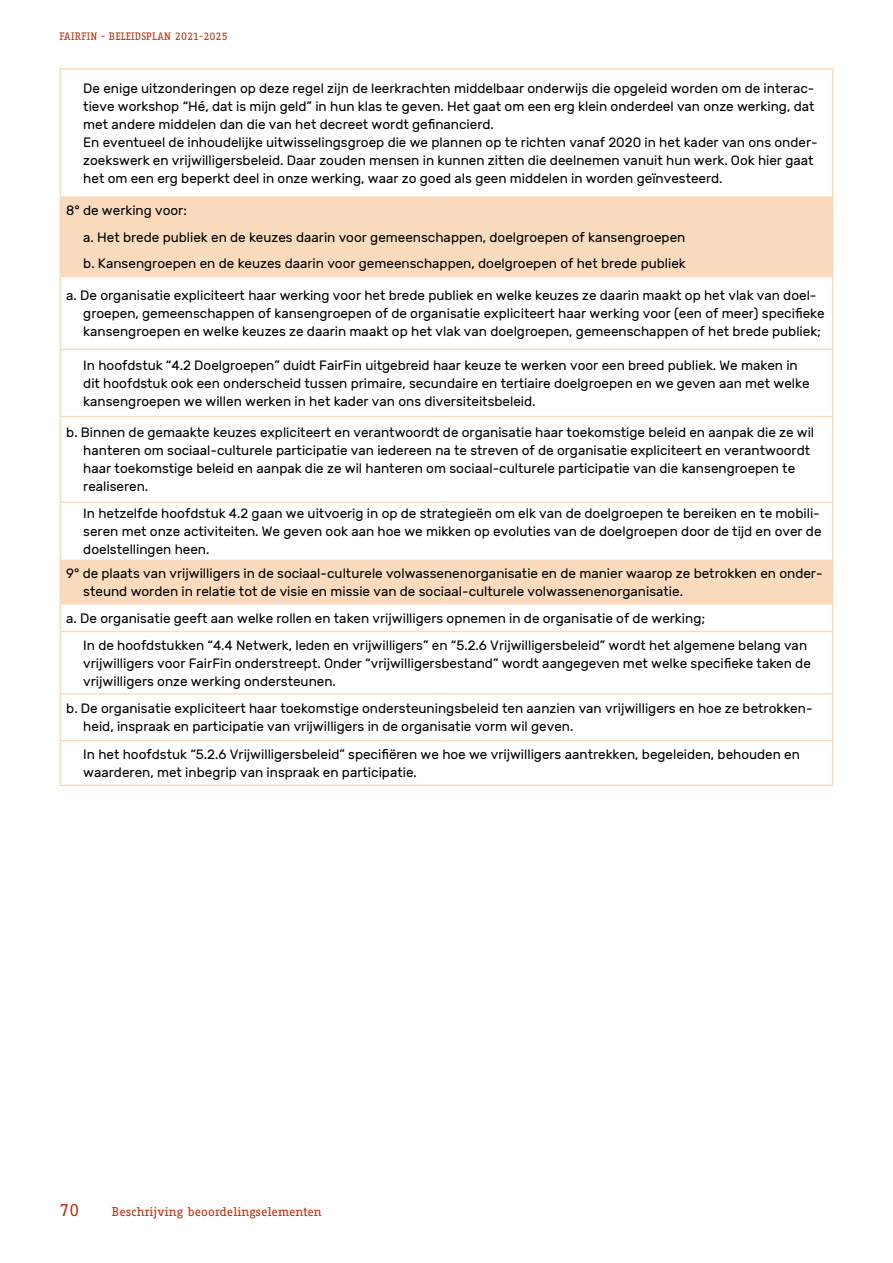
<style>
.page{position:relative;width:893px;height:1263px;background:#fff}
.page>*{position:absolute;margin:0;border:0;box-sizing:border-box;transform-origin:0 0}
.t1{font:16.95px "Fago Correspondence Serif Pro";color:#bd2c0b}
.t2{font:13.5px/18px "Rubik";color:#000}
.t3{font:12.3px "Fago Correspondence Serif Pro";letter-spacing:-.005em;color:#bd2c0b}
.t4{font:10.5px "Fago Correspondence Serif Pro";letter-spacing:.005em;color:#bd2c0b}
</style>
<div class="page">
<svg style="left:61px;top:198px;width:771px;height:405px"></svg>
<hr style="left:60px;top:68px;width:386px;height:2px;background:#fadbbe">
<hr style="left:60px;top:70px;width:1px;height:126px;background:#fadbbe">
<hr style="left:446px;top:68px;width:387px;height:2px;background:#fadbbe">
<hr style="left:832px;top:70px;width:1px;height:126px;background:#fadbbe">
<hr style="left:60px;top:196px;width:386px;height:2px;background:#fadbbe">
<hr style="left:60px;top:198px;width:1px;height:78px;background:#fadbbe">
<hr style="left:446px;top:196px;width:387px;height:2px;background:#fadbbe">
<hr style="left:832px;top:198px;width:1px;height:78px;background:#fadbbe">
<hr style="left:60px;top:276px;width:386px;height:1px;background:#fadbbe">
<hr style="left:60px;top:277px;width:1px;height:72px;background:#fadbbe">
<hr style="left:446px;top:276px;width:387px;height:1px;background:#fadbbe">
<hr style="left:832px;top:277px;width:1px;height:72px;background:#fadbbe">
<hr style="left:60px;top:349px;width:386px;height:1px;background:#fadbbe">
<hr style="left:60px;top:350px;width:1px;height:66px;background:#fadbbe">
<hr style="left:446px;top:349px;width:387px;height:1px;background:#fadbbe">
<hr style="left:832px;top:350px;width:1px;height:66px;background:#fadbbe">
<hr style="left:60px;top:416px;width:386px;height:1px;background:#fadbbe">
<hr style="left:60px;top:417px;width:1px;height:84px;background:#fadbbe">
<hr style="left:446px;top:416px;width:387px;height:1px;background:#fadbbe">
<hr style="left:832px;top:417px;width:1px;height:84px;background:#fadbbe">
<hr style="left:60px;top:501px;width:386px;height:2px;background:#fadbbe">
<hr style="left:60px;top:503px;width:1px;height:57px;background:#fadbbe">
<hr style="left:446px;top:501px;width:387px;height:2px;background:#fadbbe">
<hr style="left:832px;top:503px;width:1px;height:57px;background:#fadbbe">
<hr style="left:60px;top:560px;width:386px;height:1px;background:#fadbbe">
<hr style="left:60px;top:561px;width:1px;height:42px;background:#fadbbe">
<hr style="left:446px;top:560px;width:387px;height:1px;background:#fadbbe">
<hr style="left:832px;top:561px;width:1px;height:42px;background:#fadbbe">
<hr style="left:60px;top:603px;width:386px;height:2px;background:#fadbbe">
<svg style="left:60px;top:605px;width:1px;height:26px"></svg>
<hr style="left:446px;top:603px;width:387px;height:2px;background:#fadbbe">
<svg style="left:832px;top:605px;width:1px;height:26px"></svg>
<hr style="left:60px;top:631px;width:386px;height:1px;background:#fadbbe">
<hr style="left:60px;top:632px;width:1px;height:61px;background:#fadbbe">
<hr style="left:446px;top:631px;width:387px;height:1px;background:#fadbbe">
<hr style="left:832px;top:632px;width:1px;height:61px;background:#fadbbe">
<hr style="left:60px;top:693px;width:386px;height:2px;background:#fadbbe">
<hr style="left:60px;top:695px;width:1px;height:45px;background:#fadbbe">
<hr style="left:446px;top:693px;width:387px;height:2px;background:#fadbbe">
<hr style="left:832px;top:695px;width:1px;height:45px;background:#fadbbe">
<hr style="left:60px;top:740px;width:386px;height:1px;background:#fadbbe">
<hr style="left:60px;top:741px;width:1px;height:43px;background:#fadbbe">
<hr style="left:446px;top:740px;width:387px;height:1px;background:#fadbbe">
<hr style="left:832px;top:741px;width:1px;height:43px;background:#fadbbe">
<hr style="left:60px;top:784px;width:386px;height:2px;background:#fadbbe">
<hr style="left:446px;top:784px;width:387px;height:2px;background:#fadbbe">
<p class="t4" style="left:60px;top:31px;width:170px">FAIRFIN - BELEIDSPLAN 2021-2025</p>
<p class="t2" style="left:83px;top:80px;width:736px">De enige uitzonderingen op deze regel zijn de leerkrachten middelbaar onderwijs die opgeleid worden om de interac&shy;tieve workshop “Hé, dat is mijn geld” in hun klas te geven. Het gaat om een erg klein onderdeel van onze werking, dat met andere middelen dan die van het decreet wordt gefinancierd.<br>En eventueel de inhoudelijke uitwisselingsgroep die we plannen op te richten vanaf 2020 in het kader van ons onder&shy;zoekswerk en vrijwilligersbeleid. Daar zouden mensen in kunnen zitten die deelnemen vanuit hun werk. Ook hier gaat het om een erg beperkt deel in onze werking, waar zo goed als geen middelen in worden geïnvesteerd.</p>
<p class="t2" style="left:83px;top:198px;width:604px;line-height:26.5px;text-indent:-17px">8° de werking voor:<br>a. Het brede publiek en de keuzes daarin voor gemeenschappen, doelgroepen of kansengroepen b. Kansengroepen en de keuzes daarin voor gemeenschappen, doelgroepen of het brede publiek</p>
<p class="t2" style="left:83px;top:287px;width:743px;text-indent:-17px">a. De organisatie expliciteert haar werking voor het brede publiek en welke keuzes ze daarin maakt op het vlak van doel&shy;groepen, gemeenschappen of kansengroepen of de organisatie expliciteert haar werking voor (een of meer) specifieke kansengroepen en welke keuzes ze daarin maakt op het vlak van doelgroepen, gemeenschappen of het brede publiek;</p>
<p class="t2" style="left:83px;top:357px;width:728px">In hoofdstuk “4.2 Doelgroepen” duidt FairFin uitgebreid haar keuze te werken voor een breed publiek. We maken in dit hoofdstuk ook een onderscheid tussen primaire, secundaire en tertiaire doelgroepen en we geven aan met welke kansengroepen we willen werken in het kader van ons diversiteitsbeleid.</p>
<p class="t2" style="left:83px;top:424px;width:732px;text-indent:-17px">b. Binnen de gemaakte keuzes expliciteert en verantwoordt de organisatie haar toekomstige beleid en aanpak die ze wil hanteren om sociaal-culturele participatie van iedereen na te streven of de organisatie expliciteert en verantwoordt haar toekomstige beleid en aanpak die ze wil hanteren om sociaal-culturele participatie van die kansengroepen te realiseren.</p>
<p class="t2" style="left:83px;top:505px;width:740px">In hetzelfde hoofdstuk 4.2 gaan we uitvoerig in op de strategieën om elk van de doelgroepen te bereiken en te mobili&shy;seren met onze activiteiten. We geven ook aan hoe we mikken op evoluties van de doelgroepen door de tijd en over de doelstellingen heen.</p>
<p class="t2" style="left:83px;top:565px;width:741px;text-indent:-17px">9° de plaats van vrijwilligers in de sociaal-culturele volwassenenorganisatie en de manier waarop ze betrokken en onder&shy;steund worden in relatie tot de visie en missie van de sociaal-culturele volwassenenorganisatie.</p>
<p class="t2" style="left:83px;top:605px;width:725px;line-height:27px;text-indent:-17px">a. De organisatie geeft aan welke rollen en taken vrijwilligers opnemen in de organisatie of de werking;<br>In de hoofdstukken “4.4 Netwerk, leden en vrijwilligers” en “5.2.6 Vrijwilligersbeleid” wordt het algemene belang van</p>
<p class="t2" style="left:83px;top:654px;width:729px">vrijwilligers voor FairFin onderstreept. Onder “vrijwilligersbestand” wordt aangegeven met welke specifieke taken de vrijwilligers onze werking ondersteunen.</p>
<p class="t2" style="left:83px;top:700px;width:731px;text-indent:-17px">b. De organisatie expliciteert haar toekomstige ondersteuningsbeleid ten aanzien van vrijwilligers en hoe ze betrokken&shy;heid, inspraak en participatie van vrijwilligers in de organisatie vorm wil geven.</p>
<p class="t2" style="left:83px;top:746px;width:718px">In het hoofdstuk “5.2.6 Vrijwilligersbeleid” specifiëren we hoe we vrijwilligers aantrekken, begeleiden, behouden en waarderen, met inbegrip van inspraak en participatie.</p>
<p class="t1" style="left:60px;top:1201px;width:21px">70</p>
<p class="t3" style="left:112px;top:1205px;width:212px">Beschrijving beoordelingselementen</p>
</div>
